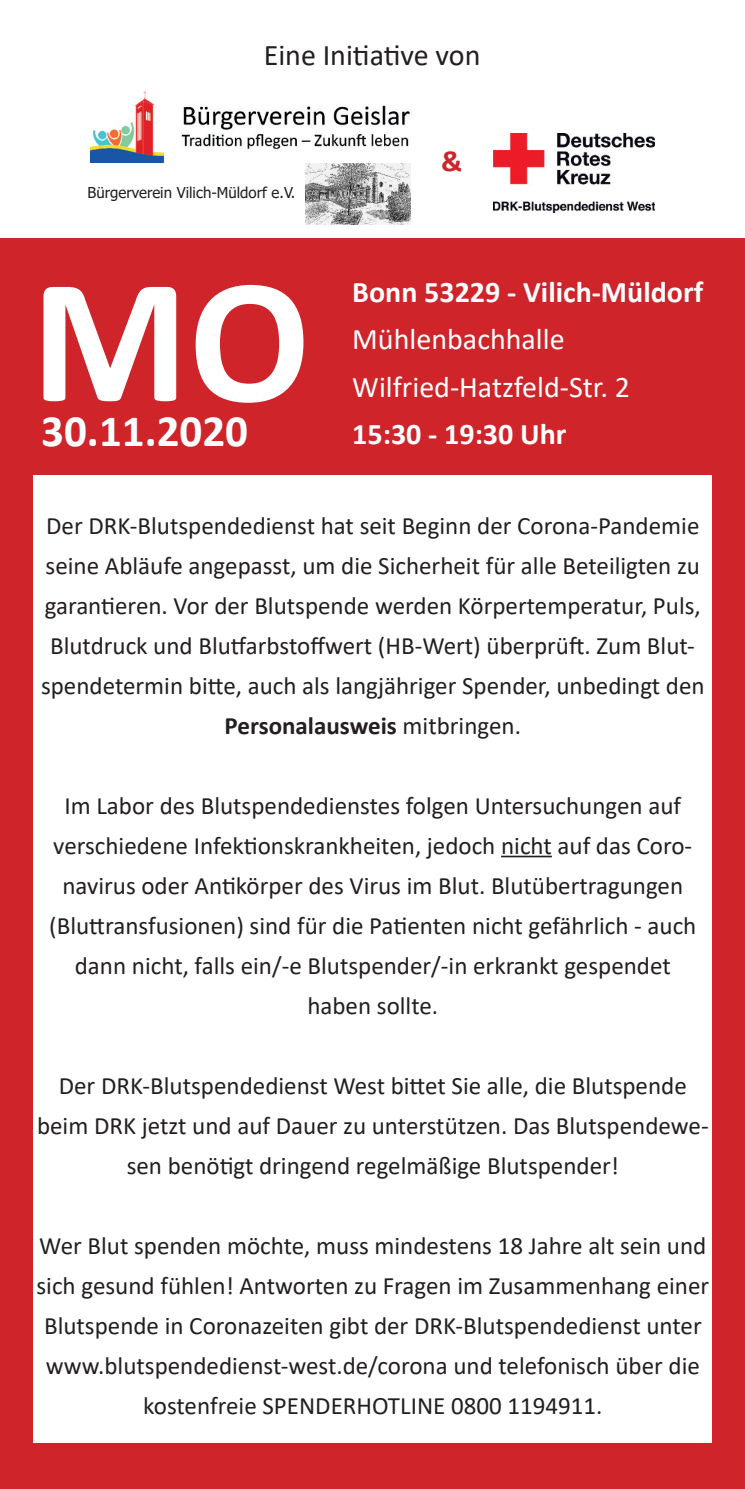
<style>
.page{position:relative;width:745px;height:1489px;background:#fff}
.page>*{position:absolute;margin:0;border:0;box-sizing:border-box;transform-origin:0 0}
.t1{font:700 180px "Calibri";color:#fff}
.t2{font:700 45px "Calibri";color:#fff}
.t3{font:700 30px "Calibri";color:#fff}
.t4{font:30px/47.5px "Calibri";color:#fff}
.t5{font:30px "Calibri";color:#231f20}
.t6{font:700 30px "Calibri";color:#cf242a}
.t7{font:25px/40px "Calibri";color:#231f20;text-align:center}
.t8{font:15px "Tahoma";color:#231f20}
.s1{font-weight:700}
</style>
<div class="page">
<div style="left:0;top:238px;width:744px;height:1250px;background:#cf242a"></div>
<div style="left:34px;top:475px;width:677px;height:967px;background:#fff"></div>
<hr style="left:500px;top:855px;width:51px;height:2px;background:#231f20">
<img style="left:493px;top:134px;width:160px;height:79px">
<img style="left:305px;top:163px;width:105px;height:62px">
<img style="left:90px;top:90px;width:320px;height:73px">
<p class="t5" style="left:263px;top:42px;width:218px">Eine Initiative von</p>
<p class="t8" style="left:88px;top:183px;width:209px">Bürgerverein Vilich-Müldorf e.V.</p>
<h1 class="t1" style="left:31px;top:266px;width:281px">MO</h1>
<h2 class="t2" style="left:41px;top:412px;width:208px">30.11.2020</h2>
<p class="t6" style="left:441px;top:149px;width:23px">&amp;</p>
<p class="t3" style="left:352px;top:279px;width:352px">Bonn 53229 - Vilich-Müldorf</p>
<p class="t4" style="left:352px;top:318px;width:279px">Mühlenbachhalle<br>Wilfried-Hatzfeld-Str. 2</p>
<p class="t3" style="left:352px;top:422px;width:216px">15:30 - 19:30 Uhr</p>
<p class="t7" style="left:41px;top:507px;width:664px">Der DRK-Blutspendedienst hat seit Beginn der Corona-Pandemie seine Abläufe angepasst, um die Sicherheit für alle Beteiligten zu garantieren. Vor der Blutspende werden Körpertemperatur, Puls, Blutdruck und Blutfarbstoffwert (HB-Wert) überprüft. Zum Blut&shy;spendetermin bitte, auch als langjähriger Spender, unbedingt den <span class="s1">Personalausweis</span> mitbringen.</p>
<p class="t7" style="left:49px;top:787px;width:648px">Im Labor des Blutspendedienstes folgen Untersuchungen auf verschiedene Infektionskrankheiten, jedoch nicht auf das Coro&shy;navirus oder Antikörper des Virus im Blut. Blutübertragungen (Bluttransfusionen) sind für die Patienten nicht gefährlich - auch dann nicht, falls ein/-e Blutspender/-in erkrankt gespendet haben sollte.</p>
<p class="t7" style="left:37px;top:1067px;width:672px">Der DRK-Blutspendedienst West bittet Sie alle, die Blutspende beim DRK jetzt und auf Dauer zu unterstützen. Das Blutspendewe&shy;sen benötigt dringend regelmäßige Blutspender!</p>
<p class="t7" style="left:36px;top:1227px;width:673px">Wer Blut spenden möchte, muss mindestens 18 Jahre alt sein und sich gesund fühlen! Antworten zu Fragen im Zusammenhang einer Blutspende in Coronazeiten gibt der DRK-Blutspendedienst unter www.blutspendedienst-west.de/corona und telefonisch über die kostenfreie SPENDERHOTLINE 0800 1194911.</p>
</div>
